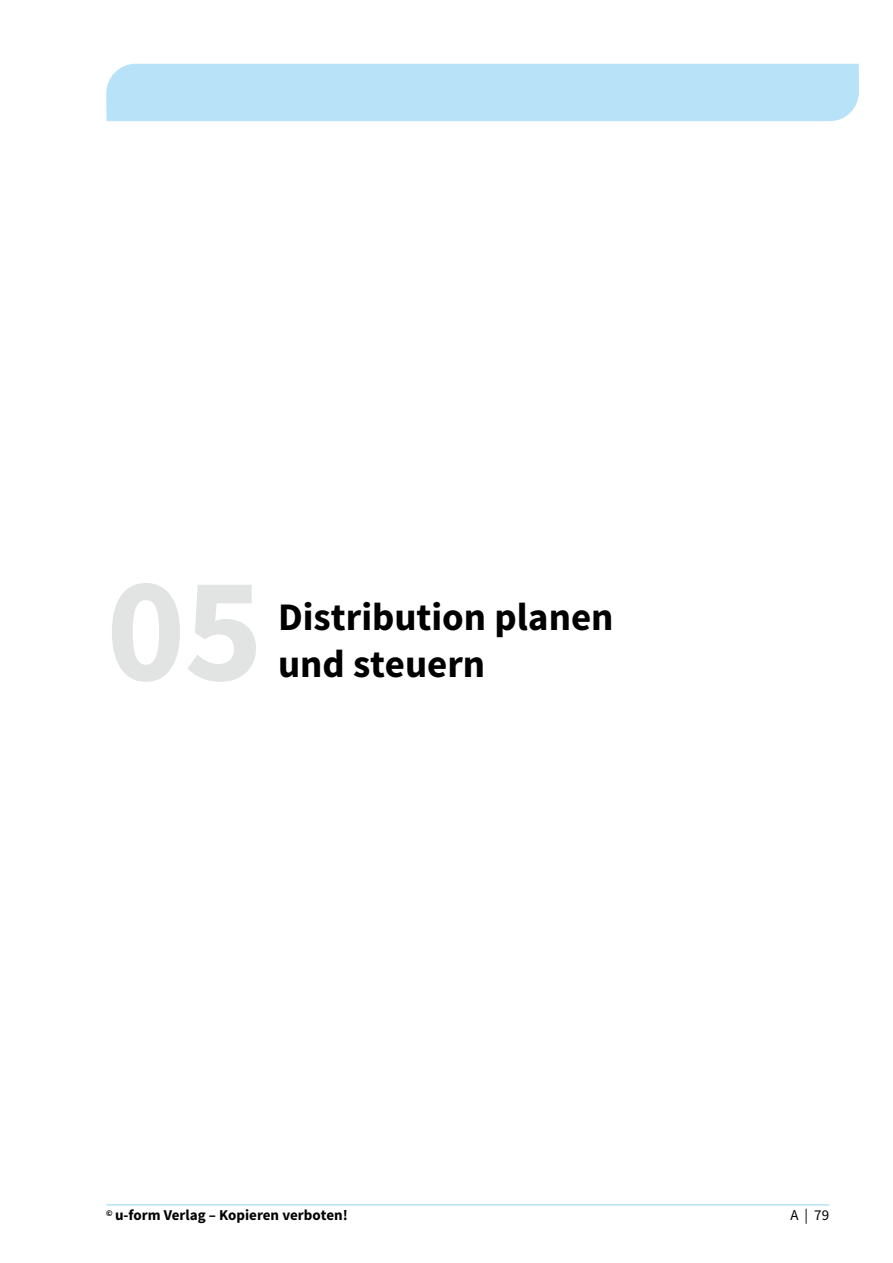
<style>
.page{position:relative;width:893px;height:1263px;background:#fff}
.page>*{position:absolute;margin:0;border:0;box-sizing:border-box;transform-origin:0 0}
.t1{font:700 150px "Source Sans Pro";color:#e2e3e3}
.t2{font:700 39px "Source Sans Pro";color:#000}
.t3{font:700 15px "Source Sans Pro";color:#000}
.t4{font:15px "Source Sans Pro";color:#000}
</style>
<div class="page">
<hr style="left:106px;top:1204px;width:723px;height:1px;background:#b7e2f8">
<div style="left:106px;top:64px;width:753px;height:57px;background:#b7e2f8"></div>
<h1 class="t1" style="left:106px;top:534px;width:158px">05</h1>
<h2 class="t2" style="left:278px;top:592px;width:337px">Distribution planen</h2>
<h2 class="t2" style="left:278px;top:639px;width:209px">und steuern</h2>
<p class="t3" style="left:106px;top:1206px;width:243px"><sup>©</sup> u-form Verlag – Kopieren verboten!</p>
<p class="t4" style="left:790px;top:1206px;width:40px">A | 79</p>
</div>
